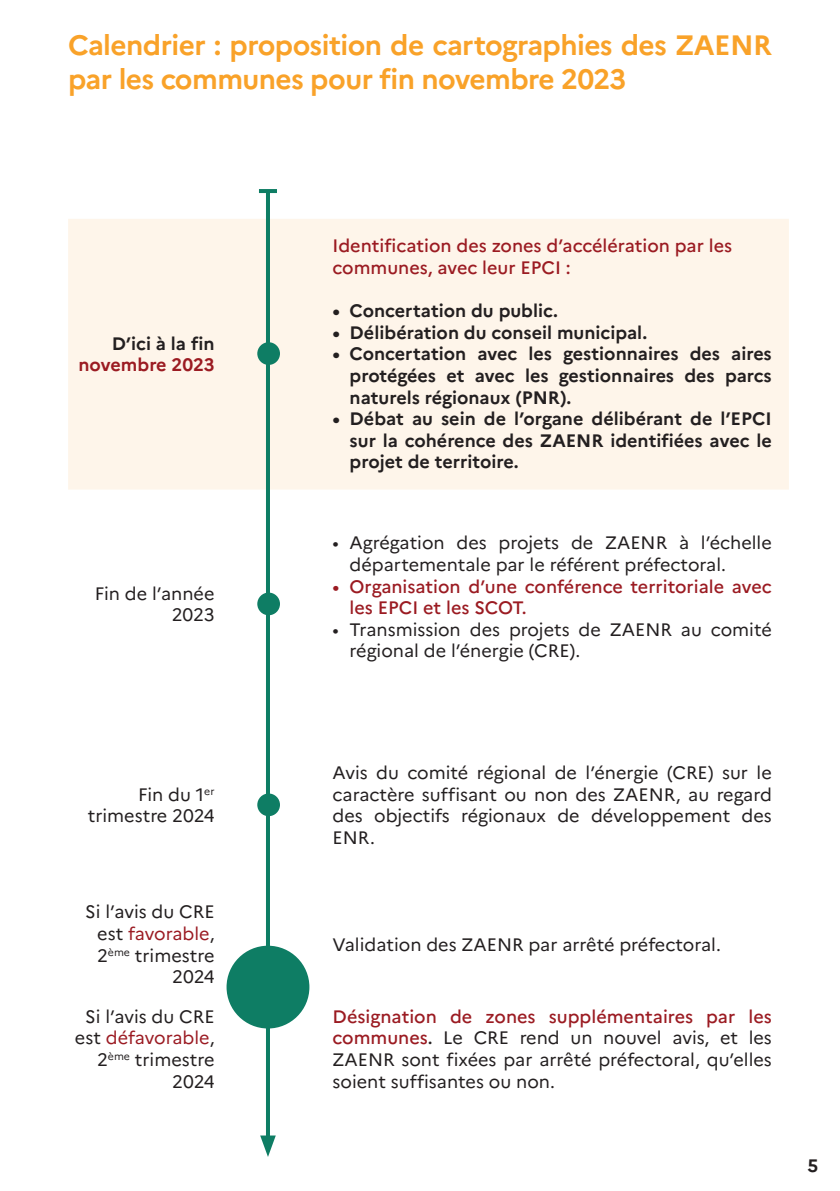
<style>
.page{position:relative;width:840px;height:1191px;background:#fff}
.page>*{position:absolute;margin:0;border:0;box-sizing:border-box;transform-origin:0 0}
.Style_de_paragraphe_1{font:700 28px/33.6px "Marianne";letter-spacing:-.02em;color:#f9a229}
.t1{font:18px/21.6px "Marianne";color:#231f20;text-align:right}
.t2{font:700 18px/21.6px "Marianne";color:#231f20;text-align:justify}
.t3{font:500 18px/21.6px "Marianne";color:#9b1b22}
.t4{font:700 18px "Marianne";color:#9b1b22}
.s1{color:#9b1b23}
.s2{font-weight:500;color:#9b1b22}
.s3{font-weight:500}
</style>
<div class="page">
<div style="left:68px;top:219px;width:720px;height:270px;background:#fef5ea"></div>
<hr style="left:266px;top:191px;width:4px;height:952px;background:#0e7d64">
<hr style="left:259px;top:189px;width:18px;height:4px;background:#0e7d64">
<svg style="left:260px;top:1135px;width:15px;height:22px"></svg>
<div style="left:257px;top:342px;width:23px;height:23px;background:#0e7d64;border-radius:50%"></div>
<div style="left:257px;top:592px;width:23px;height:23px;background:#0e7d64;border-radius:50%"></div>
<div style="left:257px;top:793px;width:23px;height:23px;background:#0e7d64;border-radius:50%"></div>
<div style="left:226px;top:945px;width:83px;height:83px;background:#0e7d64;border-radius:50%"></div>
<p class="Style_de_paragraphe_1" style="left:68px;top:28px;width:705px">Calendrier : proposition de cartographies des ZAENR par les communes pour fin novembre 2023</p>
<p class="t2" style="left:112px;top:332px;width:104px">D’ici à la fin</p>
<p class="t4" style="left:78px;top:354px;width:137px">novembre 2023</p>
<p class="t1" style="left:95px;top:582px;width:121px">Fin de l’année<br>2023</p>
<p class="t1" style="left:138px;top:783px;width:78px">Fin du 1<sup>er</sup></p>
<p class="t1" style="left:88px;top:805px;width:128px">trimestre 2024</p>
<p class="t1" style="left:85px;top:901px;width:131px">Si l’avis du CRE est <span class="s1">favorable</span>,</p>
<p class="t1" style="left:97px;top:944px;width:119px">2<sup>ème</sup> trimestre<br>2024</p>
<p class="t1" style="left:75px;top:1005px;width:141px;text-align:center">Si l’avis du CRE est <span class="s1">défavorable</span>,</p>
<p class="t1" style="left:97px;top:1048px;width:119px">2<sup>ème</sup> trimestre<br>2024</p>
<p class="t3" style="left:332px;top:235px;width:401px">Identification des zones d’accélération par les communes, avec leur EPCI :</p>
<p class="t2" style="left:332px;top:300px;width:227px">• Concertation du public.</p>
<p class="t2" style="left:332px;top:321px;width:316px">• Délibération du conseil municipal.</p>
<p class="t2" style="left:349px;top:343px;width:423px;text-indent:-17px">• Concertation avec les gestionnaires des aires protégées et avec les gestionnaires des parcs naturels régionaux (PNR).</p>
<p class="t2" style="left:349px;top:408px;width:423px;text-indent:-17px">• Débat au sein de l’organe délibérant de l’EPCI sur la cohérence des ZAENR identifiées avec le projet de territoire.</p>
<p class="t1" style="left:349px;top:532px;width:423px;text-align:left;text-indent:-17px">• Agrégation des projets de ZAENR à l’échelle départementale par le référent préfectoral.</p>
<p class="t3" style="left:349px;top:575px;width:423px;text-indent:-17px">• Organisation d’une conférence territoriale avec les EPCI et les SCOT.</p>
<p class="t1" style="left:349px;top:618px;width:423px;text-align:left;text-indent:-17px">• Transmission des projets de ZAENR au comité régional de l’énergie (CRE).</p>
<p class="t1" style="left:332px;top:762px;width:440px;text-align:justify">Avis du comité régional de l’énergie (CRE) sur le caractère suffisant ou non des ZAENR, au regard des objectifs régionaux de développement des ENR.</p>
<p class="t1" style="left:332px;top:933px;width:389px">Validation des ZAENR par arrêté préfectoral.</p>
<p class="t1" style="left:332px;top:1005px;width:440px;text-align:justify"><span class="s2">Désignation de zones supplémentaires par les communes</span><span class="s3">.</span> Le CRE rend un nouvel avis, et les ZAENR sont fixées par arrêté préfectoral, qu’elles soient suffisantes ou non.</p>
<p class="t2" style="left:806px;top:1154px;width:12px">5</p>
</div>
